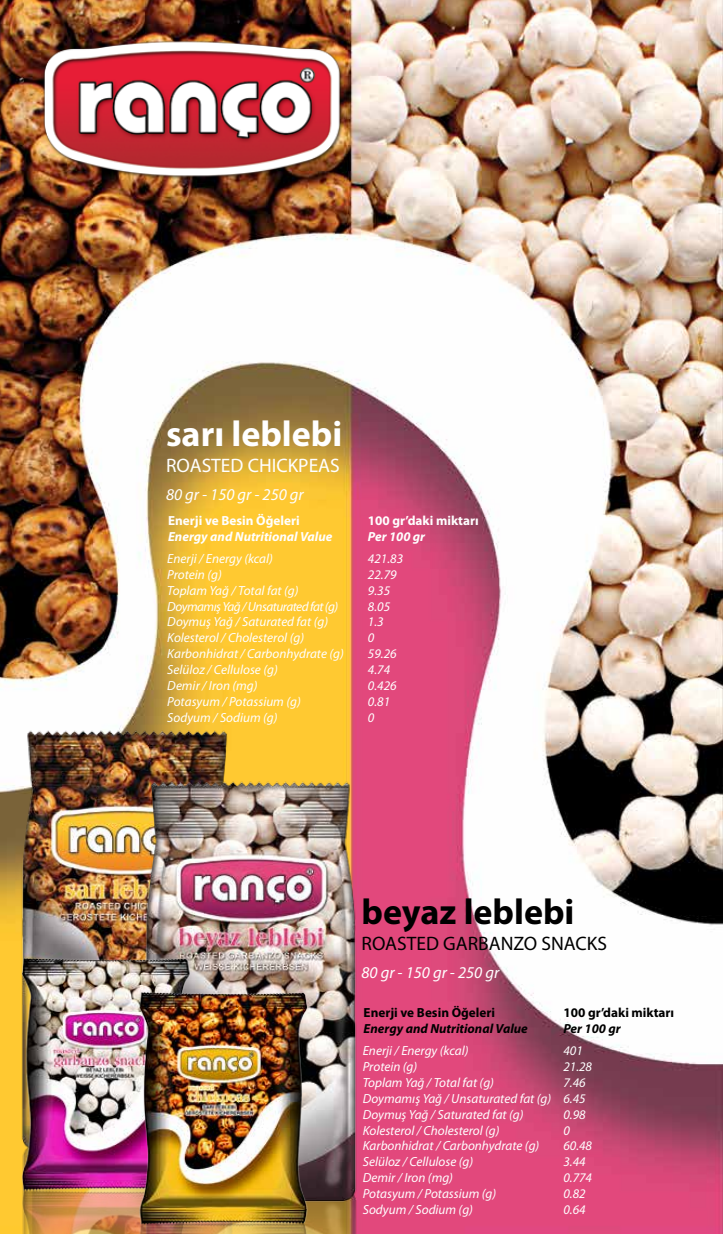
<style>
.page{position:relative;width:723px;height:1234px;background:#fff}
.page>*{position:absolute;margin:0;border:0;box-sizing:border-box;transform-origin:0 0}
.t1{font:700 36px "Myriad Pro";color:#000}
.t2{font:700 36px "Myriad Pro";color:#fff}
.t3{font:19.5px "Myriad Pro";color:#000}
.t4{font:19.5px "Myriad Pro";color:#fff}
.t5{font:italic 16.5px "Myriad Pro";color:#fff}
.t6{font:italic 13.2px/15.9px "Myriad Pro";color:#fff}
.t7{font:700 13.2px "Myriad Pro";color:#000}
.t8{font:700 13.2px "Myriad Pro";color:#fff}
.t9{font:italic 700 13.2px "Myriad Pro";color:#000}
.t10{font:italic 700 13.2px "Myriad Pro";color:#fff}
</style>
<div class="page">
<img style="left:0;top:0;width:723px;height:1233px">
<img style="left:13px;top:643px;width:223px;height:305px">
<img style="left:21px;top:26px;width:346px;height:168px">
<img style="left:328px;top:1224px;width:49px;height:9px">
<img style="left:129px;top:696px;width:249px;height:528px">
<img style="left:13px;top:948px;width:192px;height:285px">
<img style="left:136px;top:982px;width:192px;height:251px">
<h1 class="t2" style="left:166px;top:410px;width:178px">sarı leblebi</h1>
<h2 class="t4" style="left:166px;top:453px;width:175px">ROASTED CHICKPEAS</h2>
<p class="t5" style="left:166px;top:484px;width:139px">80 gr - 150 gr - 250 gr</p>
<p class="t8" style="left:168px;top:511px;width:133px">Enerji ve Besin Öğeleri</p>
<p class="t10" style="left:168px;top:527px;width:166px">Energy and Nutritional Value</p>
<p class="t8" style="left:368px;top:511px;width:112px">100 gr’daki miktarı</p>
<p class="t10" style="left:368px;top:527px;width:59px">Per 100 gr</p>
<p class="t6" style="left:167px;top:550px;width:178px">Enerji / Energy (kcal)<br>Protein (g)<br>Toplam Yağ / Total fat (g)<br>Doymamış Yağ / Unsaturated fat (g)<br>Doymuş Yağ / Saturated fat (g)<br>Kolesterol / Cholesterol (g)<br>Karbonhidrat / Carbonhydrate (g)<br>Selüloz / Cellulose (g)<br>Demir / Iron (mg)<br>Potasyum / Potassium (g)<br>Sodyum / Sodium (g)</p>
<p class="t6" style="left:368px;top:550px;width:37px">421.83<br>22.79<br>9.35<br>8.05<br>1.3<br>0<br>59.26<br>4.74<br>0.426<br>0.81<br>0</p>
<h1 class="t1" style="left:361px;top:888px;width:214px">beyaz leblebi</h1>
<h2 class="t3" style="left:361px;top:931px;width:247px">ROASTED GARBANZO SNACKS</h2>
<p class="t5" style="left:361px;top:962px;width:139px">80 gr - 150 gr - 250 gr</p>
<p class="t7" style="left:364px;top:1003px;width:133px">Enerji ve Besin Öğeleri</p>
<p class="t9" style="left:364px;top:1019px;width:166px">Energy and Nutritional Value</p>
<p class="t7" style="left:563px;top:1003px;width:112px">100 gr’daki miktarı</p>
<p class="t9" style="left:563px;top:1019px;width:59px">Per 100 gr</p>
<p class="t6" style="left:363px;top:1042px;width:190px">Enerji / Energy (kcal)<br>Protein (g)<br>Toplam Yağ / Total fat (g)<br>Doymamış Yağ / Unsaturated fat (g)<br>Doymuş Yağ / Saturated fat (g)<br>Kolesterol / Cholesterol (g)<br>Karbonhidrat / Carbonhydrate (g)<br>Selüloz / Cellulose (g)<br>Demir / Iron (mg)<br>Potasyum / Potassium (g)<br>Sodyum / Sodium (g)</p>
<p class="t6" style="left:563px;top:1042px;width:30px">401<br>21.28<br>7.46<br>6.45<br>0.98<br>0<br>60.48<br>3.44<br>0.774<br>0.82<br>0.64</p>
</div>
